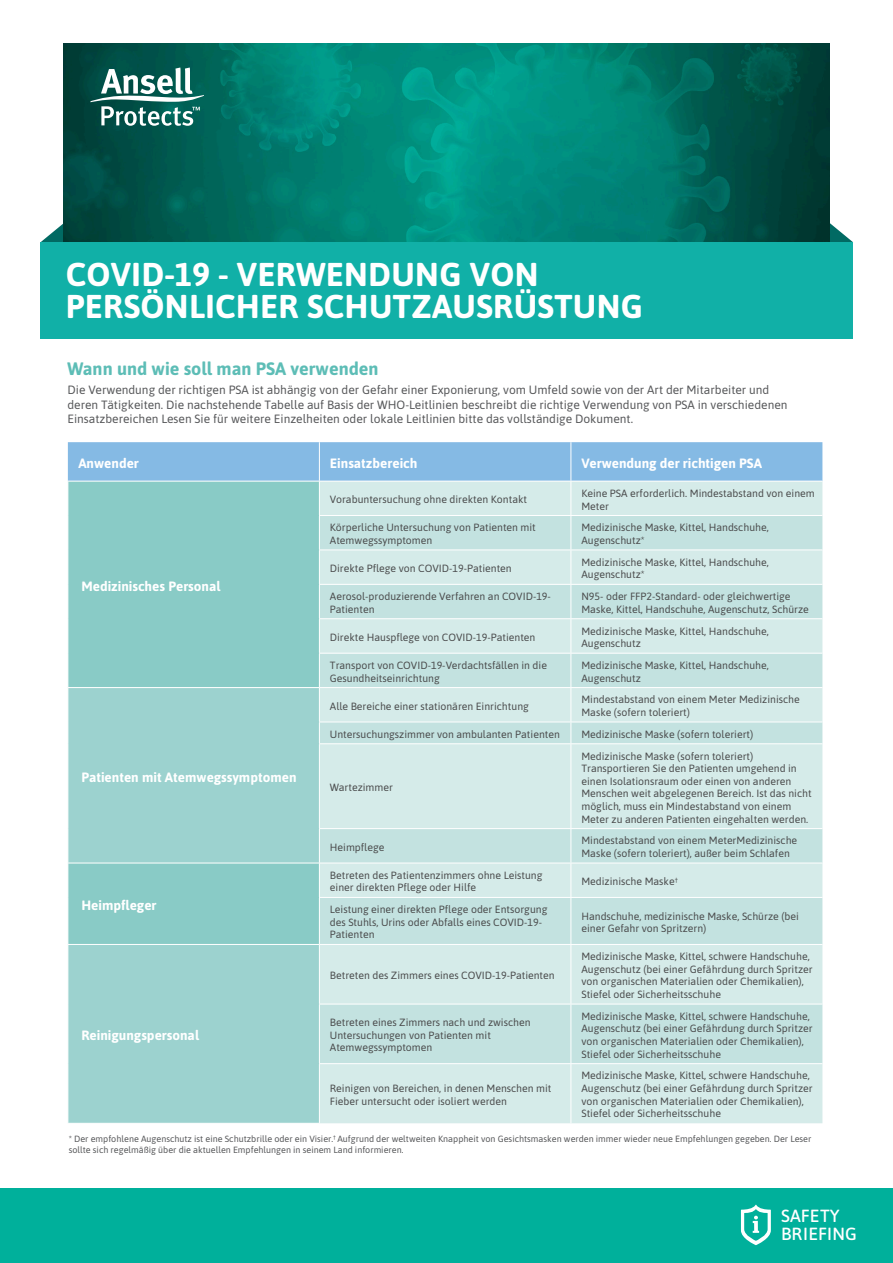
<style>
.page{position:relative;width:893px;height:1263px;background:#fff}
.page>*{position:absolute;margin:0;border:0;box-sizing:border-box;transform-origin:0 0}
.OS__HEADLINE{font:700 33px/31.5px "Asap";letter-spacing:.01em;color:#fff}
.H2_header__green_ita{font:700 18px "Asap";color:#5dbdb6}
.t1{font:500 17.55px "Asap";letter-spacing:.01em;color:#fff}
.H2_header__green_ita-2{font:700 13.5px "Asap";color:#fff}
.H2_header__green_ita-3{font:12px/14.4px "Asap";color:#57585a}
.H2_header__green_ita-4{font:10.5px/12.6px "Asap";color:#4b4c4d}
.fine_print{font:9px/10.8px "Asap";color:#57585a}
</style>
<div class="page">
<div style="left:0;top:1188px;width:893px;height:75px;background:#00b09b"></div>
<svg style="left:741px;top:1205px;width:30px;height:40px"></svg>
<div style="left:68px;top:442px;width:754px;height:39px;background:#85bae4"></div>
<div style="left:69px;top:482px;width:250px;height:205px;background:#89cbc6"></div>
<div style="left:320px;top:482px;width:502px;height:641px;background:#d5ebe9"></div>
<svg style="left:320px;top:516px;width:502px;height:547px;background:#cce6e4"></svg>
<svg style="left:69px;top:688px;width:250px;height:435px;background:#98d0cd"></svg>
<hr style="left:319px;top:442px;width:1px;height:39px;background:#fff">
<hr style="left:570px;top:442px;width:1px;height:39px;background:#fff">
<hr style="left:570px;top:481px;width:1px;height:34px;background:#fff">
<hr style="left:319px;top:515px;width:252px;height:1px;background:#fff">
<hr style="left:571px;top:515px;width:251px;height:1px;background:#fff">
<hr style="left:570px;top:516px;width:1px;height:33px;background:#fff">
<hr style="left:319px;top:549px;width:252px;height:1px;background:#fff">
<hr style="left:571px;top:549px;width:251px;height:1px;background:#fff">
<hr style="left:570px;top:550px;width:1px;height:34px;background:#fff">
<hr style="left:319px;top:584px;width:252px;height:1px;background:#fff">
<hr style="left:571px;top:584px;width:251px;height:1px;background:#fff">
<hr style="left:570px;top:585px;width:1px;height:33px;background:#fff">
<hr style="left:319px;top:618px;width:252px;height:1px;background:#fff">
<hr style="left:571px;top:618px;width:251px;height:1px;background:#fff">
<hr style="left:570px;top:619px;width:1px;height:34px;background:#fff">
<hr style="left:319px;top:653px;width:252px;height:1px;background:#fff">
<hr style="left:571px;top:653px;width:251px;height:1px;background:#fff">
<hr style="left:570px;top:653px;width:1px;height:34px;background:#fff">
<hr style="left:319px;top:687px;width:252px;height:1px;background:#fff">
<hr style="left:571px;top:687px;width:251px;height:1px;background:#fff">
<hr style="left:570px;top:688px;width:1px;height:34px;background:#fff">
<hr style="left:319px;top:722px;width:252px;height:1px;background:#fff">
<hr style="left:571px;top:722px;width:251px;height:1px;background:#fff">
<svg style="left:570px;top:722px;width:1px;height:21px"></svg>
<hr style="left:319px;top:743px;width:252px;height:1px;background:#fff">
<hr style="left:571px;top:743px;width:251px;height:1px;background:#fff">
<hr style="left:570px;top:744px;width:1px;height:84px;background:#fff">
<hr style="left:319px;top:828px;width:252px;height:1px;background:#fff">
<hr style="left:571px;top:828px;width:251px;height:1px;background:#fff">
<hr style="left:570px;top:829px;width:1px;height:34px;background:#fff">
<hr style="left:319px;top:863px;width:252px;height:1px;background:#fff">
<hr style="left:571px;top:863px;width:251px;height:1px;background:#fff">
<hr style="left:570px;top:863px;width:1px;height:34px;background:#fff">
<hr style="left:319px;top:897px;width:252px;height:1px;background:#fff">
<hr style="left:571px;top:897px;width:251px;height:1px;background:#fff">
<hr style="left:570px;top:898px;width:1px;height:46px;background:#fff">
<hr style="left:319px;top:944px;width:252px;height:1px;background:#fff">
<hr style="left:571px;top:944px;width:251px;height:1px;background:#fff">
<hr style="left:570px;top:945px;width:1px;height:59px;background:#fff">
<hr style="left:319px;top:1004px;width:252px;height:1px;background:#fff">
<hr style="left:571px;top:1004px;width:251px;height:1px;background:#fff">
<hr style="left:570px;top:1004px;width:1px;height:59px;background:#fff">
<hr style="left:319px;top:1063px;width:252px;height:1px;background:#fff">
<hr style="left:571px;top:1063px;width:251px;height:1px;background:#fff">
<hr style="left:570px;top:1064px;width:1px;height:59px;background:#fff">
<svg style="left:68px;top:722px;width:1px;height:22px"></svg>
<hr style="left:68px;top:863px;width:251px;height:1px;background:#fff">
<hr style="left:68px;top:944px;width:251px;height:1px;background:#fff">
<svg style="left:41px;top:224px;width:22px;height:18px"></svg>
<svg style="left:830px;top:223px;width:23px;height:19px"></svg>
<img style="left:63px;top:44px;width:767px;height:198px">
<div style="left:40px;top:242px;width:813px;height:97px;background:#11b0a7"></div>
<svg style="left:90px;top:68px;width:114px;height:58px"></svg>
<p class="OS__HEADLINE" style="left:66px;top:257px;width:579px">COVID-19 - VERWENDUNG VON<br>PERSÖNLICHER SCHUTZAUSRÜSTUNG</p>
<p class="H2_header__green_ita" style="left:68px;top:356px;width:313px">Wann und wie soll man PSA verwenden</p>
<p class="H2_header__green_ita-3" style="left:68px;top:382px;width:721px">Die Verwendung der richtigen PSA ist abhängig von der Gefahr einer Exponierung, vom Umfeld sowie von der Art der Mitarbeiter und deren Tätigkeiten. Die nachstehende Tabelle auf Basis der WHO-Leitlinien beschreibt die richtige Verwendung von PSA in verschiedenen<br>Einsatzbereichen Lesen Sie für weitere Einzelheiten oder lokale Leitlinien bitte das vollständige Dokument.</p>
<p class="H2_header__green_ita-2" style="left:78px;top:454px;width:62px">Anwender</p>
<p class="H2_header__green_ita-2" style="left:330px;top:454px;width:89px">Einsatzbereich</p>
<p class="H2_header__green_ita-2" style="left:581px;top:454px;width:182px">Verwendung der richtigen PSA</p>
<p class="H2_header__green_ita-2" style="left:81px;top:576px;width:141px">Medizinisches Personal</p>
<p class="H2_header__green_ita-2" style="left:81px;top:767px;width:217px">Patienten mit Atemwegssymptomen</p>
<p class="H2_header__green_ita-2" style="left:81px;top:896px;width:77px">Heimpfleger</p>
<p class="H2_header__green_ita-2" style="left:81px;top:1026px;width:119px">Reinigungspersonal</p>
<p class="H2_header__green_ita-4" style="left:330px;top:493px;width:199px">Vorabuntersuchung ohne direkten Kontakt</p>
<p class="H2_header__green_ita-4" style="left:581px;top:486px;width:235px">Keine PSA erforderlich. Mindestabstand von einem<br>Meter</p>
<p class="H2_header__green_ita-4" style="left:330px;top:521px;width:207px">Körperliche Untersuchung von Patienten mit<br>Atemwegssymptomen</p>
<p class="H2_header__green_ita-4" style="left:581px;top:521px;width:189px">Medizinische Maske, Kittel, Handschuhe,<br>Augenschutz*</p>
<p class="H2_header__green_ita-4" style="left:330px;top:561px;width:183px">Direkte Pflege von COVID-19-Patienten</p>
<p class="H2_header__green_ita-4" style="left:581px;top:555px;width:189px">Medizinische Maske, Kittel, Handschuhe,<br>Augenschutz*</p>
<p class="H2_header__green_ita-4" style="left:330px;top:590px;width:223px">Aerosol-produzierende Verfahren an COVID-19-<br>Patienten</p>
<p class="H2_header__green_ita-4" style="left:581px;top:590px;width:229px">N95- oder FFP2-Standard- oder gleichwertige<br>Maske, Kittel, Handschuhe, Augenschutz, Schürze</p>
<p class="H2_header__green_ita-4" style="left:330px;top:630px;width:207px">Direkte Hauspflege von COVID-19-Patienten</p>
<p class="H2_header__green_ita-4" style="left:581px;top:624px;width:189px">Medizinische Maske, Kittel, Handschuhe,<br>Augenschutz</p>
<p class="H2_header__green_ita-4" style="left:330px;top:658px;width:219px">Transport von COVID-19-Verdachtsfällen in die<br>Gesundheitseinrichtung</p>
<p class="H2_header__green_ita-4" style="left:581px;top:658px;width:189px">Medizinische Maske, Kittel, Handschuhe,<br>Augenschutz</p>
<p class="H2_header__green_ita-4" style="left:330px;top:699px;width:201px">Alle Bereiche einer stationären Einrichtung</p>
<p class="H2_header__green_ita-4" style="left:581px;top:693px;width:220px">Mindestabstand von einem Meter Medizinische<br>Maske (sofern toleriert)</p>
<p class="H2_header__green_ita-4" style="left:330px;top:727px;width:232px">Untersuchungszimmer von ambulanten Patienten</p>
<p class="H2_header__green_ita-4" style="left:581px;top:727px;width:173px">Medizinische Maske (sofern toleriert)</p>
<p class="H2_header__green_ita-4" style="left:330px;top:780px;width:64px">Wartezimmer</p>
<p class="H2_header__green_ita-4" style="left:581px;top:749px;width:232px">Medizinische Maske (sofern toleriert)<br>Transportieren Sie den Patienten umgehend in einen Isolationsraum oder einen von anderen Menschen weit abgelegenen Bereich. Ist das nicht möglich, muss ein Mindestabstand von einem Meter zu anderen Patienten eingehalten werden.</p>
<p class="H2_header__green_ita-4" style="left:330px;top:840px;width:56px">Heimpflege</p>
<p class="H2_header__green_ita-4" style="left:581px;top:834px;width:217px">Mindestabstand von einem MeterMedizinische<br>Maske (sofern toleriert), außer beim Schlafen</p>
<p class="H2_header__green_ita-4" style="left:330px;top:868px;width:214px">Betreten des Patientenzimmers ohne Leistung einer direkten Pflege oder Hilfe</p>
<p class="H2_header__green_ita-4" style="left:581px;top:874px;width:98px">Medizinische Maske<sup>†</sup></p>
<p class="H2_header__green_ita-4" style="left:330px;top:903px;width:219px">Leistung einer direkten Pflege oder Entsorgung des Stuhls, Urins oder Abfalls eines COVID-19-<br>Patienten</p>
<p class="H2_header__green_ita-4" style="left:581px;top:909px;width:219px">Handschuhe, medizinische Maske, Schürze (bei einer Gefahr von Spritzern)</p>
<p class="H2_header__green_ita-4" style="left:330px;top:969px;width:226px">Betreten des Zimmers eines COVID-19-Patienten</p>
<p class="H2_header__green_ita-4" style="left:581px;top:950px;width:233px">Medizinische Maske, Kittel, schwere Handschuhe, Augenschutz (bei einer Gefährdung durch Spritzer von organischen Materialien oder Chemikalien), Stiefel oder Sicherheitsschuhe</p>
<p class="H2_header__green_ita-4" style="left:330px;top:1016px;width:202px">Betreten eines Zimmers nach und zwischen<br>Untersuchungen von Patienten mit<br>Atemwegssymptomen</p>
<p class="H2_header__green_ita-4" style="left:581px;top:1009px;width:233px">Medizinische Maske, Kittel, schwere Handschuhe, Augenschutz (bei einer Gefährdung durch Spritzer von organischen Materialien oder Chemikalien), Stiefel oder Sicherheitsschuhe</p>
<p class="H2_header__green_ita-4" style="left:330px;top:1081px;width:223px">Reinigen von Bereichen, in denen Menschen mit<br>Fieber untersucht oder isoliert werden</p>
<p class="H2_header__green_ita-4" style="left:581px;top:1069px;width:233px">Medizinische Maske, Kittel, schwere Handschuhe, Augenschutz (bei einer Gefährdung durch Spritzer von organischen Materialien oder Chemikalien), Stiefel oder Sicherheitsschuhe</p>
<p class="fine_print" style="left:69px;top:1133px;width:744px">* Der empfohlene Augenschutz ist eine Schutzbrille oder ein Visier.<sup>†</sup> Aufgrund der weltweiten Knappheit von Gesichtsmasken werden immer wieder neue Empfehlungen gegeben. Der Leser sollte sich regelmäßig über die aktuellen Empfehlungen in seinem Land informieren.</p>
<p class="t1" style="left:781px;top:1204px;width:60px">SAFETY</p>
<p class="t1" style="left:781px;top:1221px;width:77px">BRIEFING</p>
</div>
